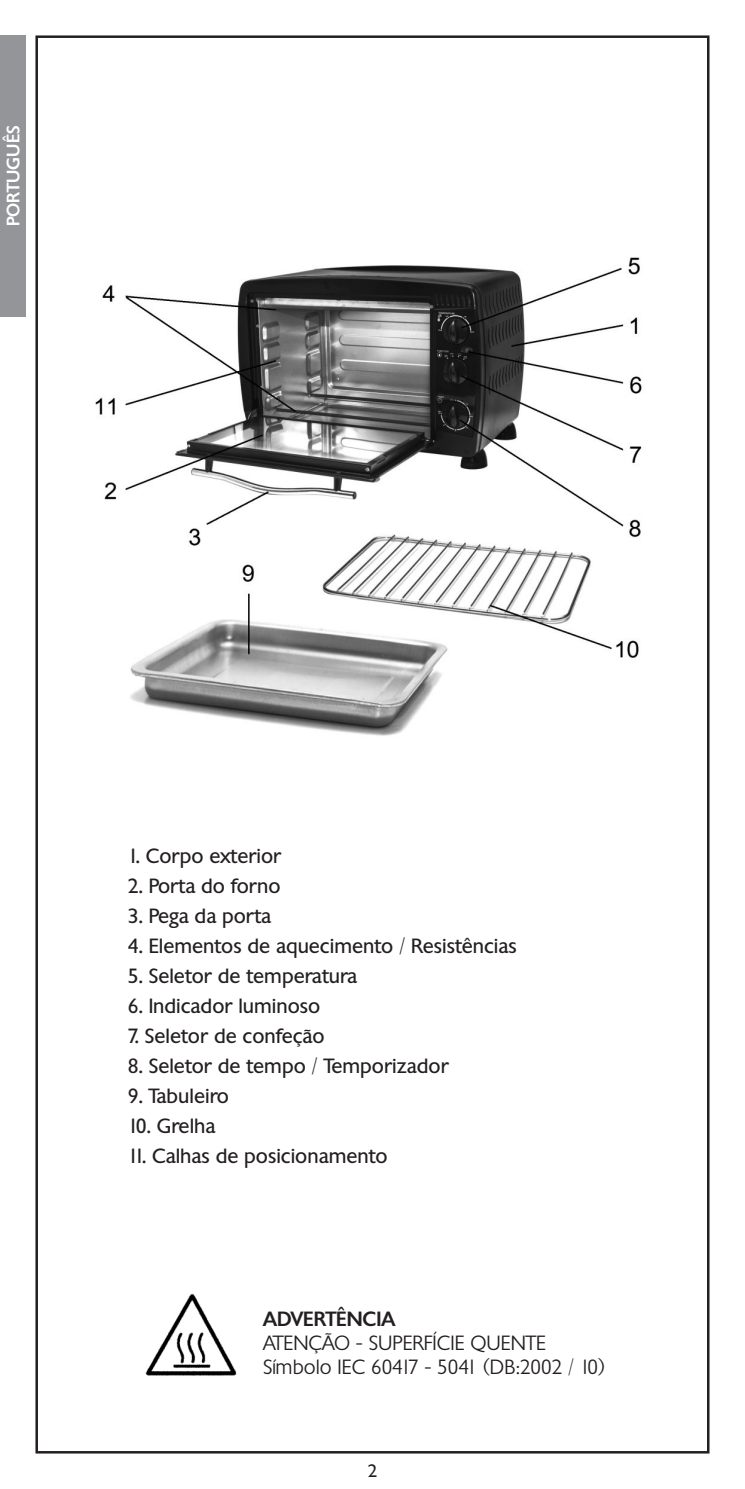
<style>
.page{position:relative;width:745px;height:1489px;background:#fff}
.page>*{position:absolute;margin:0;border:0;box-sizing:border-box;transform-origin:0 0}
.t1{font:20px "Chantilly";color:#231f20}
.t2{font:300 20px "Chantilly";color:#231f20}
.t3{font:500 20px "Chantilly";color:#231f20}
.t4{font:500 17.5px "Chantilly";color:#fff}
.t5{font:17.5px "Chantilly";color:#231f20}
</style>
<div class="page">
<div style="left:0;top:35px;width:26px;height:281px;background:#939598"></div>
<img style="left:95px;top:257px;width:547px;height:479px">
<img style="left:145px;top:1294px;width:92px;height:82px">
<p class="t4" style="left:3px;top:226px;width:102px;rotate:-90deg">PORTUGUÊS</p>
<p class="t1" style="left:128px;top:844px;width:155px">1. Corpo exterior</p>
<p class="t1" style="left:128px;top:874px;width:154px">2. Porta do forno</p>
<p class="t1" style="left:128px;top:904px;width:145px">3. Pega da porta</p>
<p class="t1" style="left:128px;top:934px;width:390px">4. Elementos de aquecimento / Resistências</p>
<p class="t1" style="left:128px;top:964px;width:231px">5. Seletor de temperatura</p>
<p class="t1" style="left:128px;top:994px;width:194px">6. Indicador luminoso</p>
<p class="t1" style="left:128px;top:1024px;width:198px">7. Seletor de confeção</p>
<p class="t1" style="left:128px;top:1054px;width:322px">8. Seletor de tempo / Temporizador</p>
<p class="t1" style="left:128px;top:1084px;width:102px">9. Tabuleiro</p>
<p class="t1" style="left:128px;top:1114px;width:89px">10. Grelha</p>
<p class="t1" style="left:128px;top:1144px;width:261px">11. Calhas de posicionamento</p>
<p class="t3" style="left:263px;top:1306px;width:133px">ADVERTÊNCIA</p>
<p class="t2" style="left:263px;top:1330px;width:284px">ATENÇÃO - SUPERFÍCIE QUENTE</p>
<p class="t2" style="left:263px;top:1354px;width:343px">Símbolo IEC 60417 - 5041 (DB:2002 / 10)</p>
<p class="t5" style="left:367px;top:1460px;width:11px">2</p>
</div>
